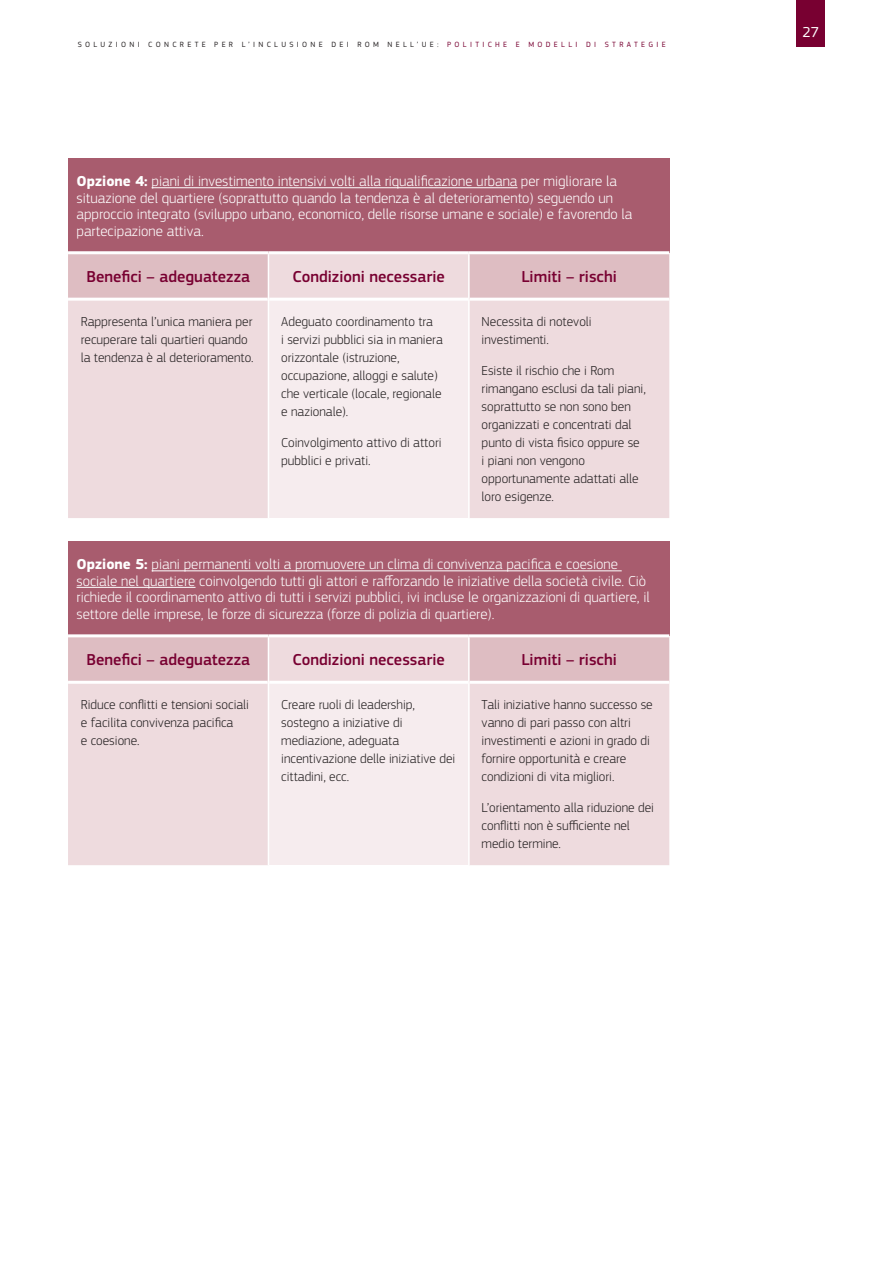
<style>
.page{position:relative;width:893px;height:1263px;background:#fff}
.page>*{position:absolute;margin:0;border:0;box-sizing:border-box;transform-origin:0 0}
.t1{font:500 16.5px "PF Square Sans Pro";color:#780031}
.t2{font:300 15px/16.5px "PF Square Sans Pro";color:#fff}
.t3{font:15px "PF Square Sans Pro";color:#fff}
.t4{font:300 13.5px/18px "PF Square Sans Pro";color:#231f20}
.t5{font:7.8px "PF Square Sans Pro";letter-spacing:.42em;color:#231f20}
.s1{color:#780031}
.s2{font-weight:700}
</style>
<div class="page">
<div style="left:796px;top:0;width:29px;height:47px;background:#780031"></div>
<div style="left:68px;top:158px;width:601px;height:95px;background:#a85c6e"></div>
<svg style="left:68px;top:254px;width:601px;height:264px;background:#ebd6d9"></svg>
<div style="left:268px;top:299px;width:201px;height:219px;background:#f6ecee"></div>
<hr style="left:68px;top:251px;width:200px;height:3px;background:#fff">
<hr style="left:268px;top:251px;width:201px;height:3px;background:#fff">
<hr style="left:469px;top:251px;width:200px;height:3px;background:#fff">
<hr style="left:68px;top:298px;width:200px;height:3px;background:#fff">
<hr style="left:269px;top:298px;width:199px;height:3px;background:#fff">
<hr style="left:470px;top:298px;width:199px;height:3px;background:#fff">
<hr style="left:268px;top:254px;width:1px;height:45px;background:#fff">
<hr style="left:468px;top:254px;width:2px;height:45px;background:#fff">
<hr style="left:268px;top:299px;width:1px;height:219px;background:#fff">
<hr style="left:468px;top:299px;width:2px;height:219px;background:#fff">
<hr style="left:152px;top:187px;width:365px;height:1px;background:#fff">
<div style="left:68px;top:541px;width:601px;height:95px;background:#a85c6e"></div>
<svg style="left:68px;top:637px;width:601px;height:228px;background:#ebd5d9"></svg>
<div style="left:268px;top:682px;width:201px;height:183px;background:#f6ecee"></div>
<hr style="left:68px;top:634px;width:200px;height:3px;background:#fff">
<hr style="left:268px;top:634px;width:201px;height:3px;background:#fff">
<hr style="left:469px;top:634px;width:200px;height:3px;background:#fff">
<hr style="left:68px;top:681px;width:200px;height:3px;background:#fff">
<hr style="left:269px;top:681px;width:199px;height:3px;background:#fff">
<hr style="left:470px;top:681px;width:199px;height:3px;background:#fff">
<hr style="left:268px;top:637px;width:1px;height:45px;background:#fff">
<hr style="left:468px;top:637px;width:2px;height:45px;background:#fff">
<hr style="left:268px;top:682px;width:1px;height:183px;background:#fff">
<hr style="left:468px;top:682px;width:2px;height:183px;background:#fff">
<hr style="left:152px;top:570px;width:470px;height:1px;background:#fff">
<hr style="left:77px;top:587px;width:119px;height:1px;background:#fff">
<p class="t5" style="left:78px;top:40px;width:590px">SOLUZIONI CONCRETE PER L’INCLUSIONE DEI ROM NELL’UE : <span class="s1">POLITICHE E MODELLI DI STRATEGIE</span></p>
<p class="t2" style="left:77px;top:173px;width:557px"><span class="s2">Opzione 4:</span> piani di investimento intensivi volti alla riqualificazione urbana per migliorare la situazione del quartiere (soprattutto quando la tendenza è al deterioramento) seguendo un approccio integrato (sviluppo urbano, economico, delle risorse umane e sociale) e favorendo la partecipazione attiva.</p>
<p class="t1" style="left:86px;top:267px;width:165px">Benefici – adeguatezza</p>
<p class="t1" style="left:292px;top:267px;width:154px">Condizioni necessarie</p>
<p class="t1" style="left:521px;top:267px;width:97px">Limiti – rischi</p>
<p class="t4" style="left:81px;top:313px;width:173px">Rappresenta l’unica maniera per recuperare tali quartieri quando la tendenza è al deterioramento.</p>
<p class="t4" style="left:281px;top:313px;width:163px">Adeguato coordinamento tra<br>i servizi pubblici sia in maniera orizzontale (istruzione, occupazione, alloggi e salute) che verticale (locale, regionale e nazionale).</p>
<p class="t4" style="left:281px;top:433px;width:162px">Coinvolgimento attivo di attori pubblici e privati.</p>
<p class="t4" style="left:482px;top:313px;width:112px">Necessita di notevoli investimenti.</p>
<p class="t4" style="left:482px;top:361px;width:166px">Esiste il rischio che i Rom rimangano esclusi da tali piani, soprattutto se non sono ben organizzati e concentrati dal punto di vista fisico oppure se i piani non vengono opportunamente adattati alle loro esigenze.</p>
<p class="t2" style="left:77px;top:556px;width:575px"><span class="s2">Opzione 5:</span> piani permanenti volti a promuovere un clima di convivenza pacifica e coesione sociale nel quartiere coinvolgendo tutti gli attori e rafforzando le iniziative della società civile. Ciò richiede il coordinamento attivo di tutti i servizi pubblici, ivi incluse le organizzazioni di quartiere, il settore delle imprese, le forze di sicurezza (forze di polizia di quartiere).</p>
<p class="t1" style="left:86px;top:650px;width:165px">Benefici – adeguatezza</p>
<p class="t1" style="left:292px;top:650px;width:154px">Condizioni necessarie</p>
<p class="t1" style="left:521px;top:650px;width:97px">Limiti – rischi</p>
<p class="t4" style="left:81px;top:696px;width:170px">Riduce conflitti e tensioni sociali e facilita convivenza pacifica<br>e coesione.</p>
<p class="t4" style="left:281px;top:696px;width:176px">Creare ruoli di leadership, sostegno a iniziative di mediazione, adeguata incentivazione delle iniziative dei cittadini, ecc.</p>
<p class="t4" style="left:482px;top:696px;width:173px">Tali iniziative hanno successo se vanno di pari passo con altri investimenti e azioni in grado di fornire opportunità e creare condizioni di vita migliori.</p>
<p class="t4" style="left:482px;top:798px;width:174px">L’orientamento alla riduzione dei conflitti non è sufficiente nel medio termine.</p>
<p class="t3" style="left:802px;top:23px;width:18px">27</p>
</div>
